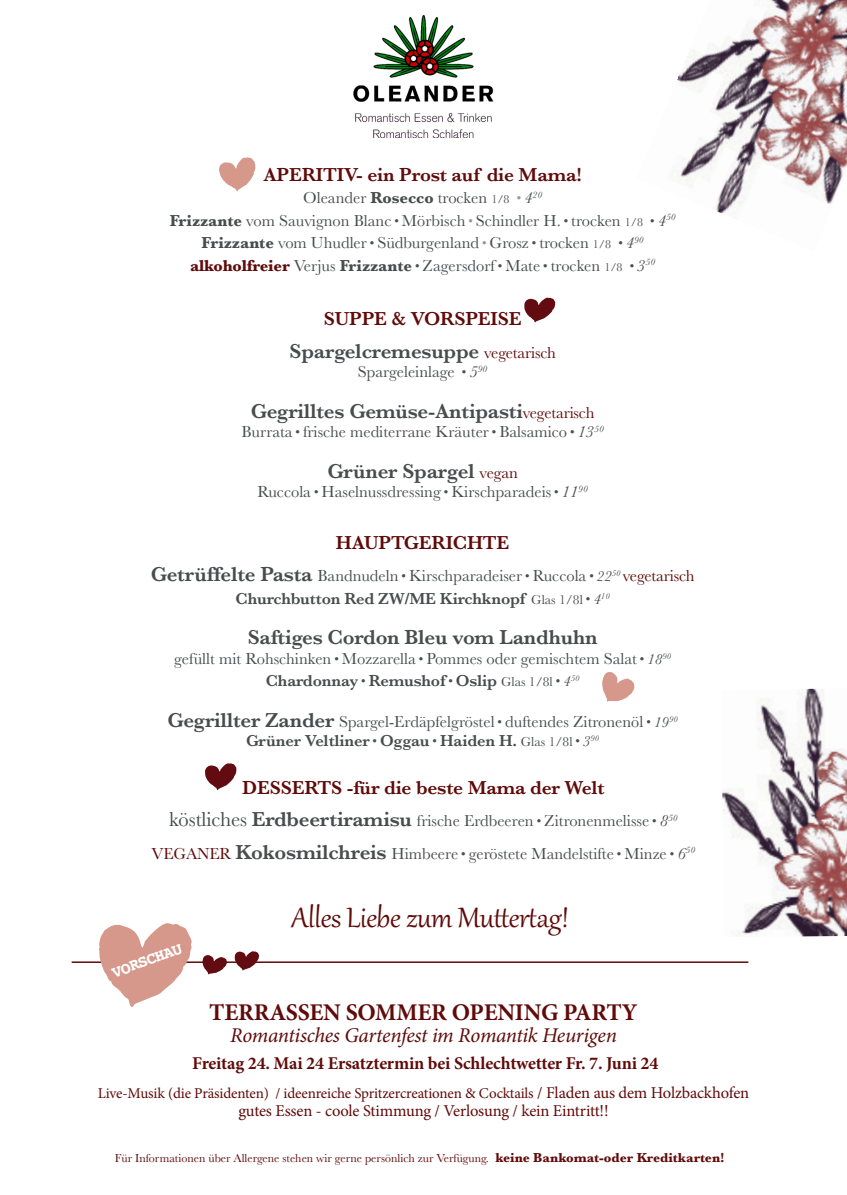
<style>
.page{position:relative;width:847px;height:1195px;background:#fff}
.page>*{position:absolute;margin:0;border:0;box-sizing:border-box;transform-origin:0 0}
.t1{font:34.5px "Gabriola";letter-spacing:-.01em;color:#600b0a}
.t2{font:700 24px "Minion Pro";letter-spacing:-.01em;color:#600b0a}
.t3{font:600 21px "Baskerville";letter-spacing:-.01em;color:#494c4d}
.t4{font:italic 21px "Minion Pro";letter-spacing:-.02em;color:#600b0a}
.t5{font:600 19.5px "Baskerville";letter-spacing:-.01em;color:#600b0a}
.t6{font:700 18px "Minion Pro";letter-spacing:-.01em;color:#600b0a}
.t7{font:16.5px "Baskerville";color:#494c4d}
.t8{font:600 16.5px "Baskerville";letter-spacing:-.01em;color:#494c4d}
.t9{font:16.5px "Minion Pro";letter-spacing:-.01em;color:#600b0a}
.t10{font:700 16.5px "Courier";color:#fff}
.t11{font:15px "Minion Pro";letter-spacing:-.01em;color:#600b0a}
.t12{font:12px "Baskerville";color:#600b0a}
.s1{font-weight:700}
.s2{font-size:12px}
.s3{font-style:italic}
.s4{font-weight:700;color:#600b0a}
.s5{font-weight:400;font-size:16.5px;color:#600b0a}
.s6{font-weight:600;font-size:21px}
.s7{font-style:italic;font-size:15px}
.s8{color:#600b0a}
.s9{font-weight:400;font-size:13.5px}
.s10{font-weight:400;font-style:italic;font-size:15px}
.s11{font-size:21px}
.s12{font-size:16.5px}
.s13{font-weight:700;font-size:13.5px}
</style>
<div class="page">
<img style="left:353px;top:16px;width:141px;height:122px">
<img style="left:677px;top:0;width:169px;height:214px">
<svg style="left:205px;top:763px;width:31px;height:27px"></svg>
<img style="left:722px;top:688px;width:124px;height:249px">
<svg style="left:602px;top:672px;width:32px;height:30px"></svg>
<svg style="left:219px;top:157px;width:36px;height:34px"></svg>
<svg style="left:524px;top:298px;width:31px;height:24px"></svg>
<hr style="left:72px;top:961px;width:676px;height:2px;background:#600b0a">
<svg style="left:99px;top:923px;width:93px;height:84px"></svg>
<svg style="left:202px;top:955px;width:25px;height:19px"></svg>
<svg style="left:234px;top:951px;width:25px;height:20px"></svg>
<p class="t5" style="left:263px;top:161px;width:320px">APERITIV- ein Prost auf die Mama!</p>
<p class="t7" style="left:303px;top:187px;width:240px">Oleander <span class="s1">Rosecco</span> trocken <span class="s2">1/8</span> <span class="s3">4</span><sup>20</sup></p>
<p class="t7" style="left:170px;top:210px;width:507px"><span class="s1">Frizzante</span> vom Sauvignon Blanc Mörbisch Schindler H. trocken <span class="s2">1/8</span> <span class="s3">4</span><sup>50</sup></p>
<p class="t7" style="left:201px;top:232px;width:443px"><span class="s1">Frizzante</span> vom Uhudler Südburgenland Grosz trocken <span class="s2">1/8</span> <span class="s3">4</span><sup>90</sup></p>
<p class="t7" style="left:190px;top:255px;width:466px"><span class="s4">alkoholfreier</span> Verjus <span class="s1">Frizzante</span> Zagersdorf Mate trocken <span class="s2">1/8</span> <span class="s3">3</span><sup>50</sup></p>
<p class="t5" style="left:324px;top:305px;width:199px">SUPPE &amp; VORSPEISE</p>
<p class="t3" style="left:289px;top:336px;width:268px">Spargelcremesuppe <span class="s5">vegetarisch</span></p>
<p class="t7" style="left:358px;top:361px;width:131px">Spargeleinlage <span class="s3">5</span><sup>90</sup></p>
<p class="t3" style="left:251px;top:396px;width:345px">Gegrilltes Gemüse-Antipasti<span class="s5">vegetarisch</span></p>
<p class="t7" style="left:241px;top:421px;width:364px">Burrata frische mediterrane Kräuter Balsamico <span class="s3">13</span><sup>50</sup></p>
<p class="t3" style="left:327px;top:456px;width:192px">Grüner Spargel <span class="s5">vegan</span></p>
<p class="t7" style="left:257px;top:481px;width:332px">Ruccola Haselnussdressing Kirschparadeis <span class="s3">11</span><sup>90</sup></p>
<p class="t5" style="left:336px;top:529px;width:175px">HAUPTGERICHTE</p>
<p class="t7" style="left:151px;top:565px;width:545px"><span class="s6">Getrüffelte Pasta</span> Bandnudeln Kirschparadeiser Ruccola <span class="s7">22</span><sup>50</sup> <span class="s8">vegetarisch</span></p>
<p class="t8" style="left:235px;top:587px;width:375px">Churchbutton Red ZW/ME Kirchknopf <span class="s9">Glas 1/8l</span> <span class="s10">4</span><sup>10</sup></p>
<p class="t3" style="left:248px;top:622px;width:351px">Saftiges Cordon Bleu vom Landhuhn</p>
<p class="t7" style="left:174px;top:648px;width:498px">gefüllt mit Rohschinken Mozzarella Pommes oder gemischtem Salat <span class="s7">18</span><sup>90</sup></p>
<p class="t8" style="left:266px;top:669px;width:315px">Chardonnay Remushof Oslip <span class="s9">Glas 1/8l</span> <span class="s10">4</span><sup>50</sup></p>
<p class="t7" style="left:167px;top:711px;width:511px"><span class="s6">Gegrillter Zander</span> Spargel-Erdäpfelgröstel duftendes Zitronenöl <span class="s7">19</span><sup>90</sup></p>
<p class="t8" style="left:246px;top:729px;width:354px">Grüner Veltliner Oggau Haiden H. <span class="s9">Glas 1/8l</span> <span class="s10">3</span><sup>90</sup></p>
<p class="t5" style="left:242px;top:774px;width:363px">DESSERTS -für die beste Mama der Welt</p>
<p class="t7" style="left:169px;top:810px;width:509px"><span class="s11">köstliches</span> <span class="s6">Erdbeertiramisu</span> frische Erdbeeren Zitronenmelisse <span class="s3">8</span><sup>50</sup></p>
<p class="t7" style="left:151px;top:843px;width:545px"><span class="s8">VEGANER</span> <span class="s6">Kokosmilchreis</span> Himbeere geröstete Mandelstifte Minze <span class="s3">6</span><sup>50</sup></p>
<p class="t10" style="left:108px;top:960px;width:75px;rotate:-20deg">VORSCHAU</p>
<p class="t1" style="left:291px;top:895px;width:279px">Alles Liebe zum Muttertag!</p>
<p class="t2" style="left:209px;top:995px;width:429px">TERRASSEN SOMMER OPENING PARTY</p>
<p class="t4" style="left:230px;top:1021px;width:388px">Romantisches Gartenfest im Romantik Heurigen</p>
<p class="t6" style="left:192px;top:1051px;width:467px">Freitag 24. Mai 24 Ersatztermin bei Schlechtwetter Fr. 7. Juni 24</p>
<p class="t11" style="left:98px;top:1083px;width:652px">Live-Musik (die Präsidenten) / ideenreiche Spritzercreationen &amp; Cocktails <span class="s12">/ Fladen aus dem Holzbackhofen</span></p>
<p class="t9" style="left:238px;top:1099px;width:371px">gutes Essen - coole Stimmung / Verlosung / kein Eintritt!!</p>
<p class="t12" style="left:115px;top:1150px;width:611px">Für Informationen über Allergene stehen wir gerne persönlich zur Verfügung. <span class="s13">keine Bankomat-oder Kreditkarten!</span></p>
</div>
